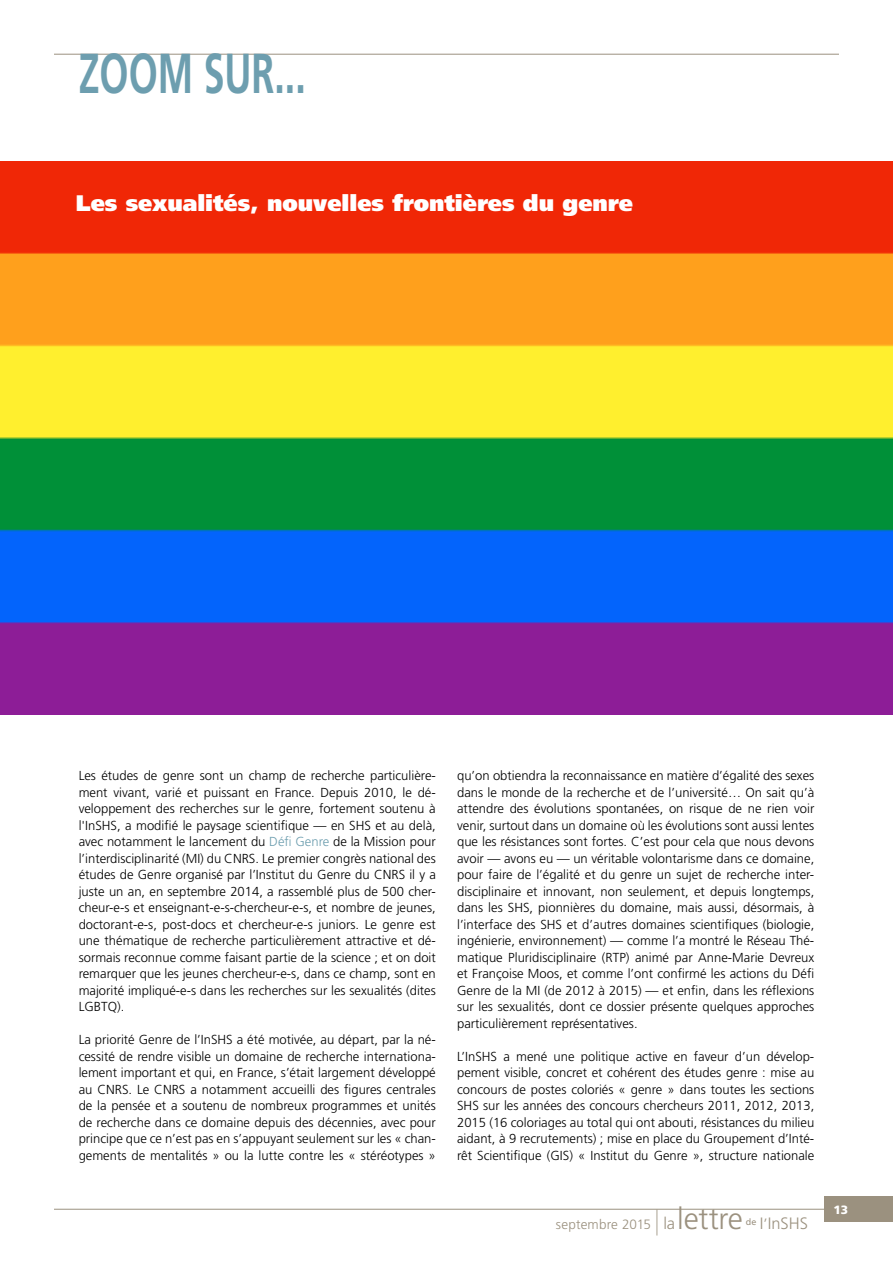
<style>
.page{position:relative;width:893px;height:1263px;background:#fff}
.page>*{position:absolute;margin:0;border:0;box-sizing:border-box;transform-origin:0 0}
.t1{font:700 56.25px "Frutiger LT Std";color:#6d9eaf;scale:.67 1}
.t2{font:900 22.5px "Frutiger LT Std";color:#fff}
.t3{font:300 16.5px "Frutiger LT Std";color:#9b917f}
.t4{font:300 13.5px "Frutiger LT Std";letter-spacing:.005em;color:#9b917f}
.t5{font:300 13.05px/16.5px "Frutiger LT Std";color:#000;text-align:justify}
.t6{font:900 12px "Frutiger LT Std";color:#fff}
.s1{color:#6d9eaf}
.s2{font-size:25.95px}
.s3{font-size:16.5px}
.s4{font-size:30.15px}
.s5{font-size:15px}
</style>
<div class="page">
<hr style="left:54px;top:54px;width:785px;height:1px;background:#9b917f">
<div style="left:825px;top:1196px;width:68px;height:26px;background:#9b917f"></div>
<hr style="left:54px;top:1209px;width:771px;height:1px;background:#9b917f">
<img style="left:0;top:161px;width:893px;height:553px">
<h1 class="t1" style="left:79px;top:41px;width:341px">ZOOM SUR...</h1>
<h2 class="t2" style="left:76px;top:189px;width:559px">Les sexualités, nouvelles frontières du genre</h2>
<p class="t5" style="left:79px;top:767px;width:359px">Les études de genre sont un champ de recherche particulière&shy;ment vivant, varié et puissant en France. Depuis 2010, le dé&shy;veloppement des recherches sur le genre, fortement soutenu à l'InSHS, a modifié le paysage scientifique — en SHS</p>
<p class="t5" style="left:79px;top:817px;width:359px;text-indent:297px">et au delà, avec notamment le lancement du <span class="s1">Défi Genre</span> de la Mission pour l’interdisciplinarité (MI) du CNRS. Le premier congrès national des études de Genre organisé par l’Institut du Genre du CNRS il y a juste un an, en septembre 2014, a rassemblé plus de 500 cher&shy;cheur-e-s et enseignant-e-s-chercheur-e-s, et nombre de jeunes, doctorant-e-s, post-docs et chercheur-e-s juniors. Le genre est une thématique de recherche particulièrement attractive et dé&shy;sormais reconnue comme faisant partie de la science ; et on doit remarquer que les jeunes chercheur-e-s, dans ce champ, sont en majorité impliqué-e-s dans les recherches sur les sexualités (dites LGBTQ).</p>
<p class="t5" style="left:79px;top:1031px;width:141px">La priorité Genre de l’InSHS</p>
<p class="t5" style="left:79px;top:1031px;width:359px;text-indent:158px">a été motivée, au départ, par la né&shy;cessité de rendre visible un domaine de recherche internationa&shy;lement important et qui, en France, s’était largement développé au CNRS. Le CNRS a notamment accueilli des figures centrales de la pensée et a soutenu de nombreux programmes et unités de recherche dans ce domaine depuis des décennies, avec pour principe que ce n’est pas en s’appuyant seulement sur les « chan&shy;gements de mentalités » ou la lutte contre les « stéréotypes »</p>
<p class="t5" style="left:457px;top:767px;width:359px">qu’on obtiendra la reconnaissance en matière d’égalité des sexes dans le monde de la recherche et de l’université… On sait qu’à attendre des évolutions spontanées, on risque de ne rien voir venir, surtout dans un domaine où les évolutions sont aussi lentes que les résistances sont fortes. C’est pour cela que nous devons avoir — avons eu — un véritable volontarisme dans ce domaine, pour faire de l’égalité et du genre un sujet de recherche inter&shy;disciplinaire et innovant, non seulement, et depuis longtemps, dans les SHS, pionnières du domaine, mais aussi, désormais, à l’interface des SHS</p>
<p class="t5" style="left:457px;top:916px;width:359px;text-indent:110px">et d’autres domaines scientifiques (biologie, ingénierie, environnement) — comme l’a montré le Réseau Thé&shy;matique Pluridisciplinaire (RTP) animé par Anne-Marie Devreux et Françoise Moos, et comme l’ont confirmé les actions du Défi Genre de la MI (de 2012 à 2015) — et enfin, dans les réflexions sur les sexualités, dont ce dossier présente quelques approches particulièrement représentatives.</p>
<p class="t5" style="left:457px;top:1048px;width:27px">L’InSHS</p>
<p class="t5" style="left:457px;top:1048px;width:359px;text-indent:46px">a mené une politique active en faveur d’un dévelop&shy;pement visible, concret et cohérent des études genre : mise au concours de postes coloriés « genre » dans toutes les sections SHS</p>
<p class="t5" style="left:457px;top:1097px;width:359px;text-indent:26px">sur les années des concours chercheurs 2011, 2012, 2013, 2015 (16 coloriages au total qui ont abouti, résistances du milieu aidant, à 9 recrutements) ; mise en place du Groupement d’Inté&shy;rêt Scientifique (GIS) « Institut du Genre », structure nationale</p>
<p class="t4" style="left:556px;top:1217px;width:188px">septembre 2015 <span class="s2">|</span> <span class="s3">la</span> <span class="s4">lettre</span></p>
<p class="t3" style="left:746px;top:1214px;width:64px"><sup>de</sup> i<span class="s5">’</span>inshs</p>
<p class="t6" style="left:833px;top:1202px;width:16px">13</p>
</div>
